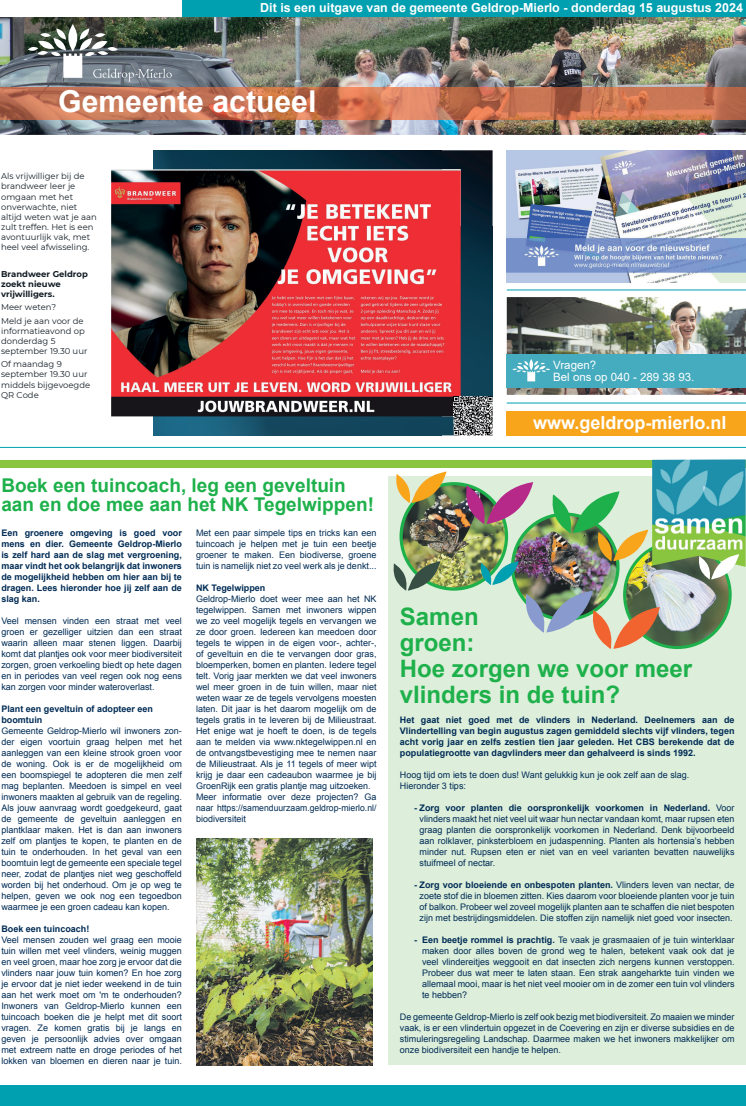
<style>
.page{position:relative;width:746px;height:1106px;background:#fff}
.page>*{position:absolute;margin:0;border:0;box-sizing:border-box;transform-origin:0 0}
.t1{font:700 30.1px "Arial";color:#fff}
.t2{font:700 24px/26px "Arial";color:#1eb14b}
.t3{font:700 19px/19px "Arial";color:#1eb14b}
.t4{font:700 18px "Arial";color:#fff}
.t5{font:700 12.5px "Arial";color:#fff}
.t6{font:11.5px "Arial";color:#fff}
.t7{font:9px/11px "Arial";color:#002c55;text-align:justify}
.t8{font:700 9px/11px "Arial";color:#002c55;text-align:justify}
.t9{font:8.4px/10.1px "Montserrat";color:#131d25}
.t10{font:700 8.4px/10.1px "Montserrat";color:#131d25}
.s1{font-weight:700}
</style>
<div class="page">
<div style="left:388px;top:476px;width:357px;height:589px;background:#ddeedb"></div>
<div style="left:182px;top:0;width:564px;height:18px;background:#00a0b0"></div>
<img style="left:0;top:17px;width:746px;height:118px">
<img style="left:0;top:87px;width:746px;height:33px">
<svg style="left:68px;top:24px;width:9px;height:27px"></svg>
<svg style="left:28px;top:28px;width:144px;height:54px;background:#727c7c"></svg>
<div style="left:0;top:1085px;width:745px;height:21px;background:#00a0b0"></div>
<div style="left:0;top:460px;width:745px;height:7px;background:#8ac53f"></div>
<img style="left:441px;top:150px;width:51px;height:77px">
<img style="left:441px;top:416px;width:12px;height:19px">
<img style="left:460px;top:227px;width:32px;height:169px">
<img style="left:153px;top:150px;width:288px;height:19px">
<img style="left:153px;top:416px;width:288px;height:19px">
<img style="left:111px;top:169px;width:349px;height:247px">
<img style="left:453px;top:396px;width:39px;height:39px">
<img style="left:453px;top:396px;width:7px;height:20px">
<img style="left:506px;top:150px;width:239px;height:132px">
<img style="left:506px;top:297px;width:240px;height:98px">
<div style="left:506px;top:355px;width:73px;height:32px;background:#45abbe"></div>
<div style="left:579px;top:355px;width:167px;height:32px;background:#45abbe"></div>
<svg style="left:512px;top:361px;width:38px;height:20px"></svg>
<div style="left:506px;top:411px;width:239px;height:24px;background:#f9a51b"></div>
<hr style="left:506px;top:289px;width:240px;height:1px;background:#00a0b0">
<hr style="left:506px;top:402px;width:240px;height:1px;background:#00a0b0">
<hr style="left:0;top:447px;width:746px;height:1px;background:#00a0b0">
<img style="left:196px;top:838px;width:176px;height:227px">
<img style="left:624px;top:542px;width:106px;height:105px;border-radius:53px">
<div style="left:623px;top:540px;width:108px;height:109px;border:3px solid #1eb14b;border-radius:50%"></div>
<img style="left:512px;top:514px;width:106px;height:105px;border-radius:53px">
<img style="left:401px;top:483px;width:105px;height:106px;border-radius:53px">
<div style="left:399px;top:482px;width:109px;height:108px;border:3px solid #1eb14b;border-radius:50%"></div>
<img style="left:652px;top:459px;width:93px;height:108px">
<img style="left:524px;top:590px;width:135px;height:59px">
<svg style="left:464px;top:482px;width:69px;height:42px"></svg>
<svg style="left:393px;top:561px;width:47px;height:29px"></svg>
<img style="left:550px;top:491px;width:98px;height:70px">
<svg style="left:697px;top:554px;width:42px;height:25px"></svg>
<svg style="left:479px;top:561px;width:39px;height:24px"></svg>
<svg style="left:396px;top:471px;width:50px;height:32px"></svg>
<h3 class="t5" style="left:260px;top:0;width:484px">Dit is een uitgave van de gemeente Geldrop-Mierlo - donderdag 15 augustus 2024</h3>
<h1 class="t1" style="left:58px;top:80px;width:259px">Gemeente actueel</h1>
<p class="t9" style="left:1px;top:171px;width:97px">Als vrijwilliger bij de brandweer leer je omgaan met het onverwachte, niet altijd weten wat je aan zult treffen. Het is een avontuurlijk vak, met heel veel afwisseling.</p>
<p class="t10" style="left:1px;top:268px;width:88px">Brandweer Geldrop zoekt nieuwe vrijwilligers.</p>
<p class="t9" style="left:1px;top:300px;width:84px;line-height:13.3px">Meer weten?<br>Meld je aan voor de</p>
<p class="t9" style="left:1px;top:325px;width:88px">informatieavond op donderdag 5 september 19.30 uur</p>
<p class="t9" style="left:1px;top:359px;width:90px">Of maandag 9 september 19.30 uur middels bijgevoegde<br>QR Code</p>
<p class="t6" style="left:553px;top:369px;width:143px">Bel ons op 040 - 289 38 93.</p>
<p class="t6" style="left:553px;top:357px;width:45px">Vragen?</p>
<h3 class="t3" style="left:1px;top:476px;width:374px">Boek een tuincoach, leg een geveltuin aan en doe mee aan het NK Tegelwippen!</h3>
<p class="t8" style="left:1px;top:528px;width:182px">Een groenere omgeving is goed voor mens en dier. Gemeente Geldrop-Mierlo is zelf hard aan de slag met vergroening, maar vindt het ook belangrijk dat inwoners de mogelijkheid hebben om hier aan bij te dragen. Lees hieronder hoe jij zelf aan de slag kan.</p>
<p class="t7" style="left:1px;top:615px;width:182px">Veel mensen vinden een straat met veel groen er gezelliger uitzien dan een straat waarin alleen maar stenen liggen. Daarbij komt dat plantjes ook voor meer biodiversiteit zorgen, groen verkoeling biedt op hete dagen en in periodes van veel regen ook nog eens kan zorgen voor minder wateroverlast.</p>
<p class="t8" style="left:1px;top:704px;width:153px">Plant een geveltuin of adopteer een boomtuin</p>
<p class="t7" style="left:1px;top:725px;width:182px">Gemeente Geldrop-Mierlo wil inwoners zon&shy;der eigen voortuin graag helpen met het aanleggen van een kleine strook groen voor de woning. Ook is er de mogelijkheid om een boomspiegel te adopteren die men zelf mag beplanten. Meedoen is simpel en veel inwoners maakten al gebruik van de regeling.<br>Als jouw aanvraag wordt goedgekeurd, gaat de gemeente de geveltuin aanleggen en plantklaar maken. Het is dan aan inwoners zelf om plantjes te kopen, te planten en de tuin te onderhouden. In het geval van een boomtuin legt de gemeente een speciale tegel neer, zodat de plantjes niet weg geschoffeld worden bij het onderhoud. Om je op weg te helpen, geven we ook nog een tegoedbon waarmee je een groen cadeau kan kopen.</p>
<p class="t8" style="left:1px;top:924px;width:90px">Boek een tuincoach!</p>
<p class="t7" style="left:1px;top:934px;width:182px">Veel mensen zouden wel graag een mooie tuin willen met veel vlinders, weinig muggen en veel groen, maar hoe zorg je ervoor dat die vlinders naar jouw tuin komen? En hoe zorg je ervoor dat je niet ieder weekend in de tuin aan het werk moet om 'm te onderhouden?<br>Inwoners van Geldrop-Mierlo kunnen een tuincoach boeken die je helpt met dit soort vragen. Ze komen gratis bij je langs en geven je persoonlijk advies over omgaan met extreem natte en droge periodes of het lokken van bloemen en dieren naar je tuin.</p>
<p class="t7" style="left:196px;top:527px;width:182px">Met een paar simpele tips en tricks kan een tuincoach je helpen met je tuin een beetje groener te maken. Een biodiverse, groene tuin is namelijk niet zo veel werk als je denkt...</p>
<p class="t8" style="left:196px;top:583px;width:71px">NK Tegelwippen</p>
<p class="t7" style="left:196px;top:593px;width:182px;text-align:left">Geldrop-Mierlo doet weer mee aan het NK tegelwippen. Samen met inwoners wippen we zo veel mogelijk tegels en vervangen we ze door groen. Iedereen kan meedoen door tegels te wippen in de eigen voor-, achter-, of geveltuin en die te vervangen door gras, bloemperken, bomen en planten. Iedere tegel telt. Vorig jaar merkten we dat veel inwoners wel meer groen in de tuin willen, maar niet weten waar ze de tegels vervolgens moesten laten. Dit jaar is het daarom mogelijk om de tegels gratis in te leveren bij de Milieustraat.<br>Het enige wat je hoeft te doen, is de tegels aan te melden via www.nktegelwippen.nl en de ontvangstbevestiging mee te nemen naar de Milieustraat. Als je 11 tegels of meer wipt krijg je daar een cadeaubon waarmee je bij GroenRijk een gratis plantje mag uitzoeken.<br>Meer informatie over deze projecten? Ga naar https://samenduurzaam.geldrop-mierlo.nl/ biodiversiteit</p>
<h3 class="t4" style="left:533px;top:411px;width:195px">www.geldrop-mierlo.nl</h3>
<h2 class="t2" style="left:400px;top:604px;width:294px">Samen<br>groen:<br>Hoe zorgen we voor meer vlinders in de tuin?</h2>
<p class="t8" style="left:400px;top:715px;width:336px">Het gaat niet goed met de vlinders in Nederland. Deelnemers aan de Vlindertelling van begin augustus zagen gemiddeld slechts vijf vlinders, tegen acht vorig jaar en zelfs zestien tien jaar geleden. Het CBS berekende dat de populatiegrootte van dagvlinders meer dan gehalveerd is sinds 1992.</p>
<p class="t7" style="left:400px;top:769px;width:291px">Hoog tijd om iets te doen dus! Want gelukkig kun je ook zelf aan de slag.<br>Hieronder 3 tips:</p>
<p class="t7" style="left:419px;top:802px;width:316px;text-indent:-5px"><span class="s1">- Zorg voor planten die oorspronkelijk voorkomen in Nederland.</span> Voor vlinders maakt het niet veel uit waar hun nectar vandaan komt, maar rupsen eten graag planten die oorspronkelijk voorkomen in Nederland. Denk bijvoorbeeld aan rolklaver, pinksterbloem en judaspenning. Planten als hortensia’s hebben minder nut. Rupsen eten er niet van en veel varianten bevatten nauwelijks stuifmeel of nectar.</p>
<p class="t7" style="left:419px;top:879px;width:316px;text-indent:-5px"><span class="s1">- Zorg voor bloeiende en onbespoten planten.</span> Vlinders leven van nectar, de zoete stof die in bloemen zitten. Kies daarom voor bloeiende planten voor je tuin of balkon. Probeer wel zoveel mogelijk planten aan te schaffen die niet bespoten zijn met bestrijdingsmiddelen. Die stoffen zijn namelijk niet goed voor insecten.</p>
<p class="t7" style="left:422px;top:934px;width:314px;text-indent:-8px"><span class="s1">- Een beetje rommel is prachtig.</span> Te vaak je grasmaaien of je tuin winterklaar maken door alles boven de grond weg te halen, betekent vaak ook dat je veel vlindereitjes weggooit en dat insecten zich nergens kunnen verstoppen.<br>Probeer dus wat meer te laten staan. Een strak aangeharkte tuin vinden we allemaal mooi, maar is het niet veel mooier om in de zomer een tuin vol vlinders te hebben?</p>
<p class="t7" style="left:400px;top:1011px;width:336px">De gemeente Geldrop-Mierlo is zelf ook bezig met biodiversiteit. Zo maaien we minder vaak, is er een vlindertuin opgezet in de Coevering en zijn er diverse subsidies en de stimuleringsregeling Landschap. Daarmee maken we het inwoners makkelijker om onze biodiversiteit een handje te helpen.</p>
</div>
